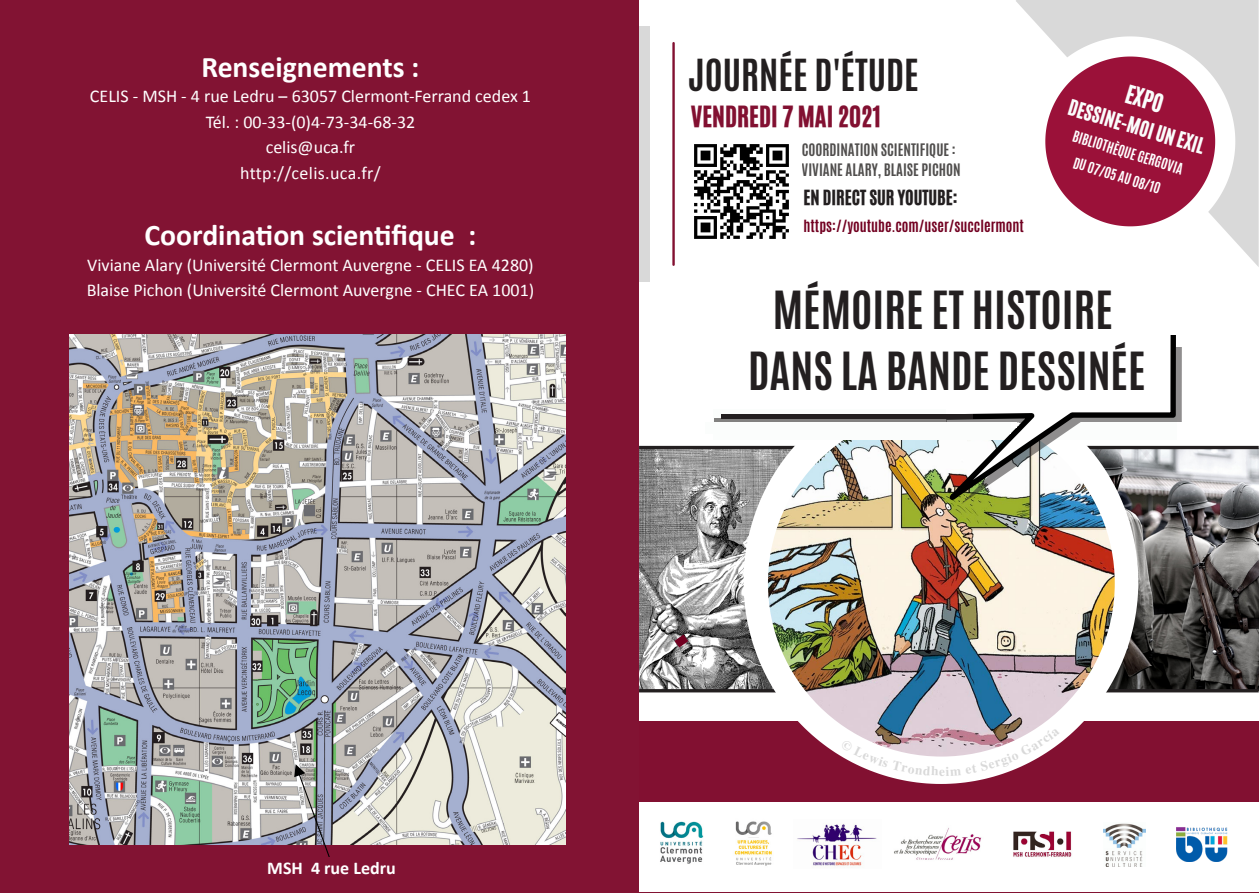
<style>
.page{position:relative;width:1259px;height:893px;background:#fff}
.page>*{position:absolute;margin:0;border:0;box-sizing:border-box;transform-origin:0 0}
.t1{font:700 43.95px/61.2px "Antonio";color:#231f20;text-align:center}
.t2{font:700 36.9px "Antonio";color:#231f20}
.t3{font:700 30px "Calibri";color:#fff}
.t4{font:26.7px "CA Generated";color:#fbfdfc}
.t5{font:24.6px "CA Generated";color:#821031}
.t6{font:21.3px "CA Generated";color:#fbfdfc}
.t7{font:18.45px "CA Generated";color:#fbfdfc}
.t8{font:18px "Calibri";color:#fff}
.t9{font:18px "Calibri";letter-spacing:.02em;color:#fff}
.t10{font:700 18px "Calibri";color:#fff}
.t11{font:17.55px "CA Generated";color:#231f20}
.t12{font:700 15.15px "Antonio";color:#fff}
.t13{font:700 15px "Antonio";color:#fff}
.t14{font:700 14.4px/19.8px "Antonio";color:#504e4d}
.t15{font:700 14.1px "Antonio";color:#720021}
.t16{font:700 13.05px "Antonio";color:#fff}
.t17{font:700 12.9px "Antonio";color:#fff}
</style>
<div class="page">
<div style="left:0;top:0;width:646px;height:893px;background:#821333"></div>
<img style="left:69px;top:335px;width:496px;height:509px">
<svg style="left:294px;top:764px;width:57px;height:93px;background:#9e949d"></svg>
<div style="left:639px;top:0;width:619px;height:891px;background:#fff"></div>
<div style="left:639px;top:27px;width:10px;height:255px;background:#d9d9d9"></div>
<svg style="left:1016px;top:0;width:242px;height:266px;fill:#d9d9d9"></svg>
<img style="left:1176px;top:827px;width:51px;height:34px">
<img style="left:1103px;top:823px;width:43px;height:43px">
<img style="left:894px;top:828px;width:88px;height:32px">
<img style="left:1013px;top:831px;width:59px;height:26px">
<img style="left:734px;top:821px;width:38px;height:45px">
<img style="left:660px;top:821px;width:44px;height:43px">
<img style="left:797px;top:824px;width:80px;height:42px">
<div style="left:639px;top:721px;width:349px;height:80px;background:#821031"></div>
<div style="left:988px;top:721px;width:270px;height:80px;background:#821031"></div>
<img style="left:639px;top:449px;width:104px;height:240px">
<img style="left:1138px;top:449px;width:120px;height:240px">
<hr style="left:639px;top:446px;width:619px;height:3px;background:#231f20">
<hr style="left:639px;top:689px;width:619px;height:3px;background:#231f20">
<svg style="left:743px;top:440px;width:395px;height:344px"></svg>
<hr style="left:672px;top:43px;width:3px;height:222px;background:#821031">
<img style="left:768px;top:410px;width:346px;height:346px;border-radius:173px">
<div style="left:713px;top:410px;width:464px;height:30px;background:#fbfdfc"></div>
<svg style="left:947px;top:335px;width:231px;height:169px"></svg>
<div style="left:832px;top:259px;width:323px;height:116px;background:#fff"></div>
<hr style="left:714px;top:419px;width:233px;height:4px;background:#828180">
<div style="left:721px;top:414px;width:251px;height:5px;background:#231f20"></div>
<div style="left:705px;top:422px;width:306px;height:11px;background:#fbfdfc"></div>
<svg style="left:946px;top:375px;width:123px;height:65px"></svg>
<div style="left:1158px;top:252px;width:42px;height:83px;background:#fff"></div>
<div style="left:1176px;top:264px;width:42px;height:83px;background:#fff"></div>
<svg style="left:674px;top:634px;width:14px;height:13px"></svg>
<svg style="left:1025px;top:36px;width:210px;height:210px"></svg>
<img style="left:694px;top:144px;width:95px;height:95px">
<svg style="left:840px;top:728px;width:220px;height:48px;background:#dac3c9"></svg>
<p class="t3" style="left:201px;top:47px;width:220px">Renseignements :</p>
<p class="t8" style="left:90px;top:85px;width:442px">CELIS - MSH - 4 rue Ledru – 63057 Clermont-Ferrand cedex 1</p>
<p class="t8" style="left:206px;top:110px;width:211px">Tél. : 00-33-(0)4-73-34-68-32</p>
<p class="t8" style="left:266px;top:136px;width:91px">celis@uca.fr</p>
<p class="t9" style="left:240px;top:161px;width:142px">http://celis.uca.fr/</p>
<p class="t3" style="left:144px;top:216px;width:333px">Coordination scientifique :</p>
<p class="t8" style="left:87px;top:253px;width:448px">Viviane Alary (Université Clermont Auvergne - CELIS EA 4280)</p>
<p class="t8" style="left:87px;top:279px;width:449px">Blaise Pichon (Université Clermont Auvergne - CHEC EA 1001)</p>
<p class="t2" style="left:688px;top:47px;width:232px">JOURNÉE D'ÉTUDE</p>
<p class="t5" style="left:691px;top:97px;width:191px">VENDREDI 7 MAI 2021</p>
<p class="t7" style="left:1073px;top:93px;width:142px;rotate:17deg">DESSINE-MOI UN EXIL</p>
<p class="t6" style="left:1131px;top:78px;width:39px;rotate:17deg">EXPO</p>
<p class="t4" style="left:1090px;top:89px;width:111px;rotate:17deg">EXPOSITION</p>
<p class="t12" style="left:1069px;top:124px;width:135px;rotate:17deg">BIBLIOTHÈQUE GERGOVIA</p>
<p class="t16" style="left:1076px;top:126px;width:116px;rotate:17deg">BIBLIOTHÈQUE GERGOVIA</p>
<p class="t14" style="left:801px;top:140px;width:160px">COORDINATION SCIENTIFIQUE :<br>VIVIANE ALARY, BLAISE PICHON</p>
<p class="t13" style="left:1071px;top:150px;width:107px;rotate:17deg">DU 07/06 AU 08/10</p>
<p class="t17" style="left:1076px;top:153px;width:92px;rotate:17deg">DU 07/05 AU 08/10</p>
<p class="t11" style="left:803px;top:184px;width:155px">EN DIRECT SUR YOUTUBE:</p>
<p class="t15" style="left:803px;top:215px;width:222px">https://youtube.com/user/succlermont</p>
<p class="t1" style="left:748px;top:280px;width:399px">MÉMOIRE ET HISTOIRE<br>DANS LA BANDE DESSINÉE</p>
<p class="t10" style="left:267px;top:856px;width:130px">MSH 4 rue Ledru</p>
</div>
